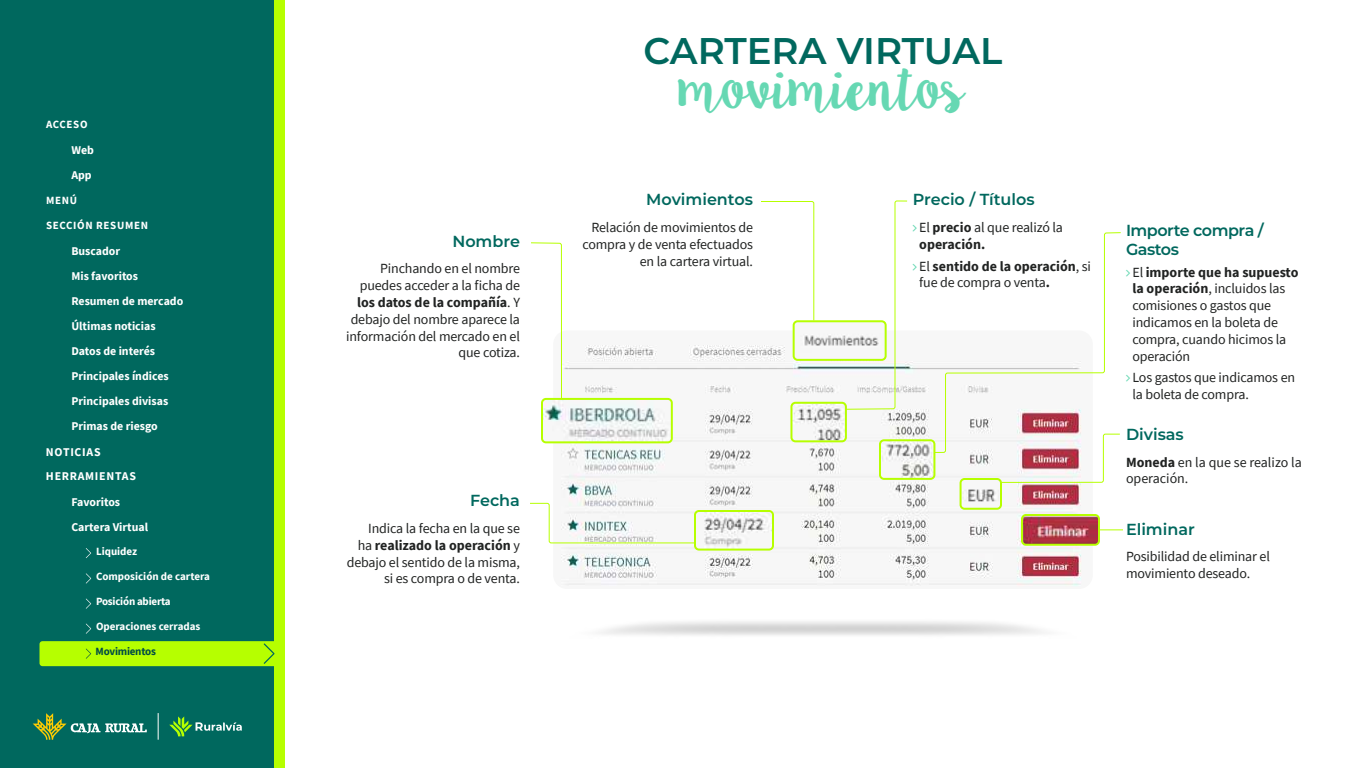
<style>
.page{position:relative;width:1366px;height:768px;background:#fff}
.page>*{position:absolute;margin:0;border:0;box-sizing:border-box;transform-origin:0 0}
.t1{font:49.5px "Lilly Belle";color:#66d8b3}
.t2{font:600 37.1px "Montserrat";letter-spacing:-.005em;color:#00685e}
.t3{font:600 16px "Montserrat";color:#00685e}
.t4{font:600 16px/19.2px "Montserrat";letter-spacing:-.03em;color:#00685e}
.t5{font:14px/16.8px "Source Sans Pro";letter-spacing:-.01em;color:#212322}
.t6{font:700 11.8px "Source Sans Pro";color:#fff}
.t7{font:700 11.8px "Source Sans Pro";letter-spacing:.06em;color:#fff}
.t8{font:700 11px "Source Sans Pro";color:#fff}
.t9{font:700 11px "Source Sans Pro";letter-spacing:-.02em;color:#fff}
.t10{font:700 11px "Source Sans Pro";letter-spacing:.06em;color:#fff}
.t11{font:700 11px "Source Sans Pro";letter-spacing:-.02em;color:#004c45}
.s1{font-weight:700}
</style>
<div class="page">
<div style="left:0;top:0;width:280px;height:768px;background:#00685e"></div>
<div style="left:274px;top:0;width:12px;height:768px;background:#b6ff00"></div>
<svg style="left:169px;top:716px;width:73px;height:20px"></svg>
<svg style="left:158px;top:713px;width:1px;height:27px"></svg>
<svg style="left:33px;top:713px;width:114px;height:27px"></svg>
<svg style="left:86px;top:573px;width:5px;height:11px"></svg>
<svg style="left:86px;top:624px;width:5px;height:10px"></svg>
<svg style="left:86px;top:548px;width:5px;height:10px"></svg>
<svg style="left:86px;top:599px;width:5px;height:10px"></svg>
<img style="left:553px;top:330px;width:529px;height:257px">
<svg style="left:531px;top:242px;width:32px;height:156px"></svg>
<img style="left:544px;top:401px;width:126px;height:39px">
<div style="left:541px;top:398px;width:132px;height:45px;border:2px solid #b6ff00;border-radius:4px"></div>
<img style="left:697px;top:513px;width:74px;height:35px">
<div style="left:694px;top:510px;width:80px;height:41px;border:2px solid #b6ff00;border-radius:4px"></div>
<img style="left:796px;top:330px;width:48px;height:28px">
<div style="left:793px;top:320px;width:94px;height:41px;border:2px solid #b6ff00;border-radius:4px"></div>
<img style="left:793px;top:405px;width:51px;height:34px">
<div style="left:790px;top:402px;width:57px;height:40px;border:2px solid #b6ff00;border-radius:4px"></div>
<img style="left:882px;top:442px;width:50px;height:35px">
<div style="left:879px;top:439px;width:56px;height:41px;border:2px solid #b6ff00;border-radius:4px"></div>
<img style="left:963px;top:483px;width:36px;height:24px">
<div style="left:960px;top:478px;width:42px;height:32px;border:2px solid #b6ff00;border-radius:4px"></div>
<img style="left:1024px;top:517px;width:73px;height:26px">
<div style="left:1021px;top:514px;width:79px;height:32px;border:2px solid #b6ff00;border-radius:4px"></div>
<svg style="left:530px;top:502px;width:167px;height:42px"></svg>
<svg style="left:761px;top:201px;width:54px;height:120px"></svg>
<svg style="left:1099px;top:529px;width:24px;height:1px"></svg>
<div style="left:40px;top:641px;width:235px;height:25px;background:#b6ff00"></div>
<svg style="left:844px;top:200px;width:73px;height:210px"></svg>
<svg style="left:934px;top:232px;width:187px;height:251px"></svg>
<p class="t8" style="left:46px;top:117px;width:43px">ACCESO</p>
<p class="t6" style="left:71px;top:142px;width:24px">Web</p>
<p class="t6" style="left:71px;top:167px;width:22px">App</p>
<p class="t8" style="left:46px;top:193px;width:33px">MENÚ</p>
<p class="t10" style="left:46px;top:218px;width:104px">SECCIÓN RESUMEN</p>
<p class="t6" style="left:71px;top:243px;width:50px">Buscador</p>
<p class="t6" style="left:71px;top:268px;width:68px">Mis favoritos</p>
<p class="t6" style="left:71px;top:293px;width:113px">Resumen de mercado</p>
<p class="t6" style="left:71px;top:318px;width:86px">Últimas noticias</p>
<p class="t6" style="left:71px;top:343px;width:85px">Datos de interés</p>
<p class="t6" style="left:71px;top:368px;width:99px">Principales índices</p>
<p class="t6" style="left:71px;top:393px;width:98px">Principales divisas</p>
<p class="t6" style="left:71px;top:419px;width:88px">Primas de riesgo</p>
<p class="t7" style="left:46px;top:444px;width:56px">NOTICIAS</p>
<p class="t7" style="left:46px;top:469px;width:91px">HERRAMIENTAS</p>
<p class="t6" style="left:71px;top:494px;width:50px">Favoritos</p>
<p class="t6" style="left:71px;top:519px;width:78px">Cartera Virtual</p>
<p class="t8" style="left:96px;top:544px;width:43px">Liquidez</p>
<p class="t8" style="left:96px;top:569px;width:115px">Composición de cartera</p>
<p class="t9" style="left:96px;top:594px;width:76px">Posición abierta</p>
<p class="t8" style="left:96px;top:619px;width:106px">Operaciones cerradas</p>
<p class="t11" style="left:96px;top:644px;width:62px">Movimientos</p>
<p class="t3" style="left:452px;top:230px;width:69px">Nombre</p>
<p class="t5" style="left:346px;top:260px;width:175px;text-align:right">Pinchando en el nombre puedes acceder a la ficha de <span class="s1">los datos de la compañía</span>. Y debajo del nombre aparece la información del mercado en el que cotiza.</p>
<p class="t3" style="left:470px;top:489px;width:51px">Fecha</p>
<p class="t5" style="left:347px;top:520px;width:175px;text-align:right">Indica la fecha en la que se<br>ha <span class="s1">realizado la operación</span> y debajo el sentido de la misma, si es compra o de venta.</p>
<h2 class="t2" style="left:643px;top:24px;width:361px">CARTERA VIRTUAL</h2>
<h1 class="t1" style="left:681px;top:51px;width:286px">movimientos</h1>
<p class="t3" style="left:646px;top:188px;width:108px">Movimientos</p>
<p class="t5" style="left:582px;top:219px;width:172px;text-align:right">Relación de movimientos de compra y de venta efectuados en la cartera virtual.</p>
<p class="t3" style="left:913px;top:188px;width:123px">Precio / Títulos</p>
<p class="t5" style="left:919px;top:219px;width:145px">El <span class="s1">precio</span> al que realizó la <span class="s1">operación.</span></p>
<p class="t5" style="left:919px;top:257px;width:173px">El <span class="s1">sentido de la operación</span>, si fue de compra o venta<span class="s1">.</span></p>
<p class="t4" style="left:1126px;top:220px;width:139px">Importe compra /<br>Gastos</p>
<p class="t5" style="left:1132px;top:264px;width:168px">El <span class="s1">importe que ha supuesto la operación</span>, incluidos las comisiones o gastos que indicamos en la boleta de compra, cuando hicimos la operación</p>
<p class="t5" style="left:1132px;top:369px;width:164px">Los gastos que indicamos en la boleta de compra.</p>
<p class="t3" style="left:1126px;top:423px;width:59px">Divisas</p>
<p class="t5" style="left:1126px;top:453px;width:177px"><span class="s1">Moneda</span> en la que se realizo la operación.</p>
<p class="t3" style="left:1126px;top:518px;width:70px">Eliminar</p>
<p class="t5" style="left:1126px;top:548px;width:145px">Posibilidad de eliminar el movimiento deseado.</p>
</div>
